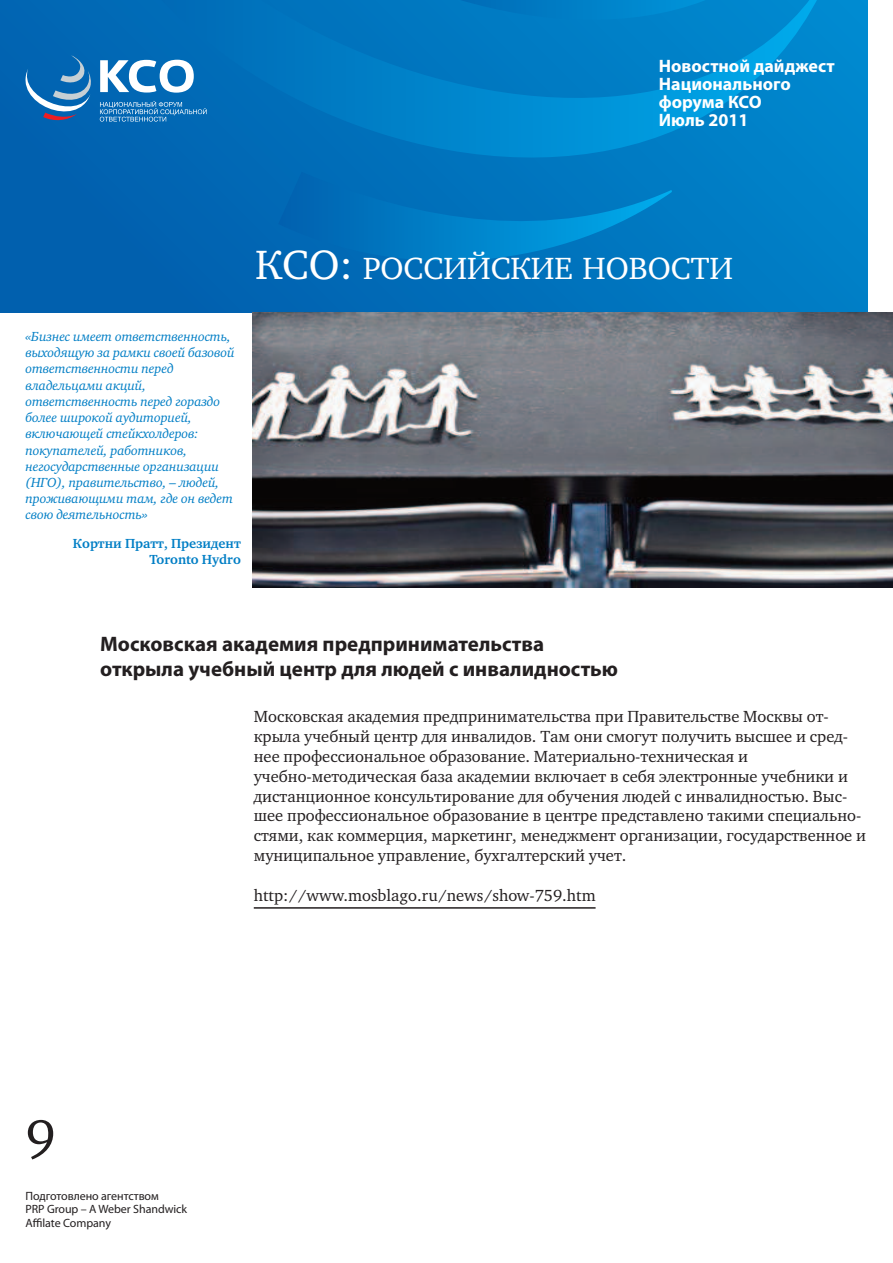
<style>
.page{position:relative;width:893px;height:1263px;background:#fff}
.page>*{position:absolute;margin:0;border:0;box-sizing:border-box;transform-origin:0 0}
.t1{font:54px "Charter C";color:#231f20}
.t2{font:31.5px "Charter C";color:#fff}
.t3{font:700 21px/25.2px "Myriad Pro";color:#231f20}
.t4{font:700 18px/18px "Myriad Pro";color:#fff}
.t5{font:16.5px/19.8px "Charter C";color:#231f20}
.t6{font:italic 13.5px/16.2px "Charter C";letter-spacing:-.01em;color:#007ec5}
.t7{font:700 13.5px/16.5px "Charter C";color:#007ec5;text-align:right}
.t8{font:12px/13.5px "Myriad Pro";letter-spacing:-.005em;color:#231f20}
.s1{font-size:42px}
</style>
<div class="page">
<div style="left:0;top:0;width:867px;height:313px;background:#0085cb"></div>
<svg style="left:0;top:0;width:837px;height:313px"></svg>
<svg style="left:100px;top:60px;width:94px;height:33px"></svg>
<svg style="left:100px;top:101px;width:107px;height:21px"></svg>
<svg style="left:26px;top:55px;width:67px;height:67px"></svg>
<hr style="left:254px;top:907px;width:342px;height:2px;background:#231f20">
<img style="left:252px;top:313px;width:641px;height:275px">
<p class="t4" style="left:659px;top:58px;width:177px">Новостной дайджест<br>Национального форума КСО<br>Июль 2011</p>
<h2 class="t2" style="left:255px;top:256px;width:479px"><span class="s1">КСО:</span> РОССИйСКИЕ НОВОСТИ</h2>
<p class="t6" style="left:26px;top:330px;width:211px">«Бизнес имеет ответственность, выходящую за рамки своей базовой ответственности перед владельцами акций, ответственность перед гораздо более широкой аудиторией, включающей стейкхолдеров: покупателей, работников, негосударственные организации (НГО), правительство, – людей, проживающими там, где он ведет свою деятельность»</p>
<p class="t7" style="left:73px;top:536px;width:170px">Кортни Пратт, Президент<br>Toronto Hydro</p>
<p class="t3" style="left:100px;top:633px;width:519px">Московская академия предпринимательства открыла учебный центр для людей с инвалидностью</p>
<p class="t5" style="left:254px;top:708px;width:614px">Московская академия предпринимательства при Правительстве Москвы от&shy;крыла учебный центр для инвалидов. Там они смогут получить высшее и сред&shy;нее профессиональное образование. Материально-техническая и учебно-методическая база академии включает в себя электронные учебники и дистанционное консультирование для обучения людей с инвалидностью. Выс&shy;шее профессиональное образование в центре представлено такими специально&shy;стями, как коммерция, маркетинг, менеджмент организации, государственное и муниципальное управление, бухгалтерский учет.</p>
<p class="t5" style="left:254px;top:887px;width:343px">http://www.mosblago.ru/news/show-759.htm</p>
<h1 class="t1" style="left:26px;top:1117px;width:32px">9</h1>
<p class="t8" style="left:26px;top:1190px;width:163px">Подготовлено агентством<br>PRP Group – A Weber Shandwick<br>Affilate Company</p>
</div>
